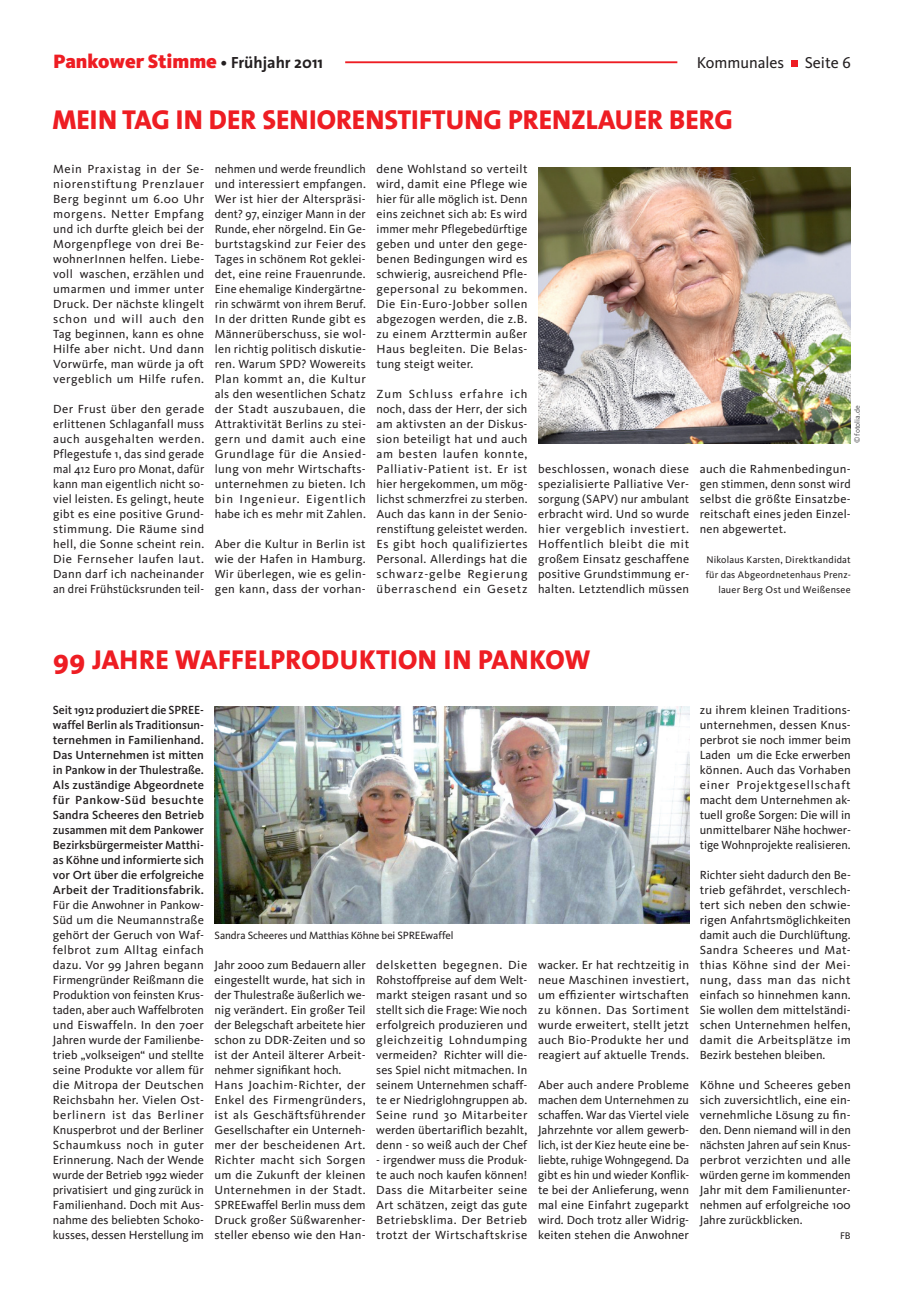
<style>
.page{position:relative;width:904px;height:1294px;background:#fff}
.page>*{position:absolute;margin:0;border:0;box-sizing:border-box;transform-origin:0 0}
.t1{font:800 27.5px "The Sans";letter-spacing:.005em;color:#ee1d23}
.t2{font:900 20px "Kievit";color:#ee1d23}
.t3{font:16.25px "Kievit";color:#231f20}
.t4{font:12.25px/15px "Kievit";letter-spacing:.015em;color:#231f20;text-align:justify}
.t5{font:500 12.25px/15px "Kievit";letter-spacing:.015em;color:#231f20;text-align:justify}
.t6{font:11px "Kievit";letter-spacing:-.015em;color:#231f20}
.t7{font:10px/15px "Kievit";letter-spacing:.02em;color:#231f20;text-align:right}
.t8{font:7.5px "Kievit";letter-spacing:-.005em;color:#57585a}
.s1{font-family:"The Sans";font-weight:700;font-size:16.25px;color:#231f20}
</style>
<div class="page">
<hr style="left:345px;top:61px;width:332px;height:2px;background:#ee1d23">
<svg style="left:791px;top:60px;width:6px;height:6px"></svg>
<img style="left:215px;top:706px;width:474px;height:217px">
<img style="left:538px;top:168px;width:312px;height:275px">
<h2 class="t2" style="left:53px;top:49px;width:271px">Pankower Stimme <span class="s1">• Frühjahr 2011</span></h2>
<h3 class="t3" style="left:696px;top:54px;width:89px">Kommunales</h3>
<h3 class="t3" style="left:804px;top:54px;width:48px">Seite 6</h3>
<h1 class="t1" style="left:52px;top:96px;width:681px">MEIN TAG IN DER SENIORENSTIFTUNG PRENZLAUER BERG</h1>
<p class="t4" style="left:53px;top:162px;width:153px">Mein Praxistag in der Se&shy;niorenstiftung Prenzlauer Berg beginnt um 6.00 Uhr morgens. Netter Empfang und ich durfte gleich bei der Morgenpflege von drei Be&shy;wohnerInnen helfen. Liebe&shy;voll waschen, erzählen und umarmen und immer unter Druck. Der nächste klingelt schon und will auch den Tag beginnen, kann es ohne Hilfe aber nicht. Und dann Vorwürfe, man würde ja oft vergeblich um Hilfe rufen.</p>
<p class="t4" style="left:53px;top:402px;width:153px">Der Frust über den gerade erlittenen Schlaganfall muss auch ausgehalten werden.<br>Pflegestufe 1, das sind gerade mal 412 Euro pro Monat, dafür kann man eigentlich nicht so&shy;viel leisten. Es gelingt, heute gibt es eine positive Grund&shy;stimmung. Die Räume sind hell, die Sonne scheint rein.<br>Die Fernseher laufen laut.<br>Dann darf ich nacheinander an drei Frühstücksrunden teil-</p>
<p class="t4" style="left:215px;top:162px;width:153px">nehmen und werde freundlich und interessiert empfangen.<br>Wer ist hier der Alterspräsi&shy;dent? 97, einziger Mann in der Runde, eher nörgelnd. Ein Ge&shy;burtstagskind zur Feier des Tages in schönem Rot geklei&shy;det, eine reine Frauenrunde.<br>Eine ehemalige Kindergärtne&shy;rin schwärmt von ihrem Beruf.<br>In der dritten Runde gibt es Männerüberschuss, sie wol&shy;len richtig politisch diskutie&shy;ren. Warum SPD? Wowereits Plan kommt an, die Kultur als den wesentlichen Schatz der Stadt auszubauen, die Attraktivität Berlins zu stei&shy;gern und damit auch eine Grundlage für die Ansied&shy;lung von mehr Wirtschafts&shy;unternehmen zu bieten. Ich bin Ingenieur. Eigentlich habe ich es mehr mit Zahlen.</p>
<p class="t4" style="left:215px;top:537px;width:152px">Aber die Kultur in Berlin ist wie der Hafen in Hamburg.<br>Wir überlegen, wie es gelin&shy;gen kann, dass der vorhan-</p>
<p class="t4" style="left:376px;top:162px;width:153px">dene Wohlstand so verteilt wird, damit eine Pflege wie hier für alle möglich ist. Denn eins zeichnet sich ab: Es wird immer mehr Pflegebedürftige geben und unter den gege&shy;benen Bedingungen wird es schwierig, ausreichend Pfle&shy;gepersonal zu bekommen.<br>Die Ein-Euro-Jobber sollen abgezogen werden, die z.B. zu einem Arzttermin außer Haus begleiten. Die Belas&shy;tung steigt weiter.</p>
<p class="t4" style="left:376px;top:387px;width:153px">Zum Schluss erfahre ich noch, dass der Herr, der sich am aktivsten an der Diskus&shy;sion beteiligt hat und auch am besten laufen konnte, Palliativ-Patient ist. Er ist hier hergekommen, um mög&shy;lichst schmerzfrei zu sterben.<br>Auch das kann in der Senio&shy;renstiftung geleistet werden.<br>Es gibt hoch qualifiziertes Personal. Allerdings hat die schwarz-gelbe Regierung überraschend ein Gesetz</p>
<p class="t8" style="left:853px;top:443px;width:39px;rotate:-90deg">© fotolia.de</p>
<p class="t4" style="left:538px;top:462px;width:152px">beschlossen, wonach diese spezialisierte Palliative Ver&shy;sorgung (SAPV) nur ambulant erbracht wird. Und so wurde hier vergeblich investiert.<br>Hoffentlich bleibt die mit großem Einsatz geschaffene positive Grundstimmung er&shy;halten. Letztendlich müssen</p>
<p class="t4" style="left:699px;top:462px;width:152px">auch die Rahmenbedingun&shy;gen stimmen, denn sonst wird selbst die größte Einsatzbe&shy;reitschaft eines jeden Einzel&shy;nen abgewertet.</p>
<p class="t7" style="left:705px;top:552px;width:146px">Nikolaus Karsten, Direktkandidat für das Abgeordnetenhaus Prenz&shy;lauer Berg Ost und Weißensee</p>
<h1 class="t1" style="left:53px;top:636px;width:539px">99 JAHRE WAFFELPRODUKTION IN PANKOW</h1>
<p class="t5" style="left:53px;top:701px;width:153px">Seit 1912 produziert die SPREE&shy;waffel Berlin als Traditionsun&shy;ternehmen in Familienhand.<br>Das Unternehmen ist mitten in Pankow in der Thulestraße.<br>Als zuständige Abgeordnete für Pankow-Süd besuchte Sandra Scheeres den Betrieb zusammen mit dem Pankower Bezirksbürgermeister Matthi&shy;as Köhne und informierte sich vor Ort über die erfolgreiche Arbeit der Traditionsfabrik.</p>
<p class="t4" style="left:53px;top:897px;width:153px">Für die Anwohner in Pankow-Süd um die Neumannstraße gehört der Geruch von Waf&shy;felbrot zum Alltag einfach dazu. Vor 99 Jahren begann Firmengründer Reißmann die Produktion von feinsten Krus&shy;taden, aber auch Waffelbroten und Eiswaffeln. In den 70er Jahren wurde der Familienbe&shy;trieb „volkseigen“ und stellte seine Produkte vor allem für die Mitropa der Deutschen Reichsbahn her. Vielen Ost&shy;berlinern ist das Berliner Knusperbrot und der Berliner Schaumkuss noch in guter Erinnerung. Nach der Wende wurde der Betrieb 1992 wieder privatisiert und ging zurück in Familienhand. Doch mit Aus&shy;nahme des beliebten Schoko&shy;kusses, dessen Herstellung im</p>
<p class="t6" style="left:214px;top:928px;width:240px">Sandra Scheeres und Matthias Köhne bei SPREEwaffel</p>
<p class="t4" style="left:214px;top:957px;width:153px;text-align:left">Jahr 2000 zum Bedauern aller eingestellt wurde, hat sich in der Thulestraße äußerlich we&shy;nig verändert. Ein großer Teil der Belegschaft arbeitete hier schon zu DDR-Zeiten und so ist der Anteil älterer Arbeit&shy;nehmer signifikant hoch.<br>Hans Joachim-Richter, der<br>Enkel des Firmengründers, ist als Geschäftsführender<br>Gesellschafter ein Unterneh&shy;mer der bescheidenen Art.<br>Richter macht sich Sorgen um die Zukunft der kleinen<br>Unternehmen in der Stadt.<br>SPREEwaffel Berlin muss dem<br>Druck großer Süßwarenher&shy;steller ebenso wie den Han-</p>
<p class="t4" style="left:376px;top:957px;width:153px">delsketten begegnen. Die Rohstoffpreise auf dem Welt&shy;markt steigen rasant und so stellt sich die Frage: Wie noch erfolgreich produzieren und gleichzeitig Lohndumping vermeiden? Richter will die&shy;ses Spiel nicht mitmachen. In seinem Unternehmen schaff&shy;te er Niedriglohngruppen ab.<br>Seine rund 30 Mitarbeiter werden übertariflich bezahlt, denn - so weiß auch der Chef</p>
<p class="t4" style="left:376px;top:1152px;width:153px">- irgendwer muss die Produk&shy;te auch noch kaufen können!<br>Dass die Mitarbeiter seine Art schätzen, zeigt das gute Betriebsklima. Der Betrieb trotzt der Wirtschaftskrise</p>
<p class="t4" style="left:538px;top:957px;width:153px">wacker. Er hat rechtzeitig in neue Maschinen investiert, um effizienter wirtschaften zu können. Das Sortiment wurde erweitert, stellt jetzt auch Bio-Produkte her und reagiert auf aktuelle Trends.</p>
<p class="t4" style="left:538px;top:1077px;width:153px">Aber auch andere Probleme machen dem Unternehmen zu schaffen. War das Viertel viele Jahrzehnte vor allem gewerb&shy;lich, ist der Kiez heute eine be&shy;liebte, ruhige Wohngegend. Da gibt es hin und wieder Konflik&shy;te bei der Anlieferung, wenn mal eine Einfahrt zugeparkt wird. Doch trotz aller Widrig&shy;keiten stehen die Anwohner</p>
<p class="t4" style="left:699px;top:702px;width:153px">zu ihrem kleinen Traditions&shy;unternehmen, dessen Knus&shy;perbrot sie noch immer beim Laden um die Ecke erwerben können. Auch das Vorhaben einer Projektgesellschaft macht dem Unternehmen ak&shy;tuell große Sorgen: Die will in unmittelbarer Nähe hochwer&shy;tige Wohnprojekte realisieren.</p>
<p class="t4" style="left:699px;top:867px;width:153px">Richter sieht dadurch den Be&shy;trieb gefährdet, verschlech&shy;tert sich neben den schwie&shy;rigen Anfahrtsmöglichkeiten damit auch die Durchlüftung.<br>Sandra Scheeres und Mat&shy;thias Köhne sind der Mei&shy;nung, dass man das nicht einfach so hinnehmen kann.<br>Sie wollen dem mittelständi&shy;schen Unternehmen helfen, damit die Arbeitsplätze im Bezirk bestehen bleiben.</p>
<p class="t4" style="left:699px;top:1077px;width:153px">Köhne und Scheeres geben sich zuversichtlich, eine ein&shy;vernehmliche Lösung zu fin&shy;den. Denn niemand will in den nächsten Jahren auf sein Knus&shy;perbrot verzichten und alle würden gerne im kommenden Jahr mit dem Familienunter&shy;nehmen auf erfolgreiche 100<br>Jahre zurückblicken.</p>
<p class="t7" style="left:840px;top:1227px;width:12px">FB</p>
</div>
